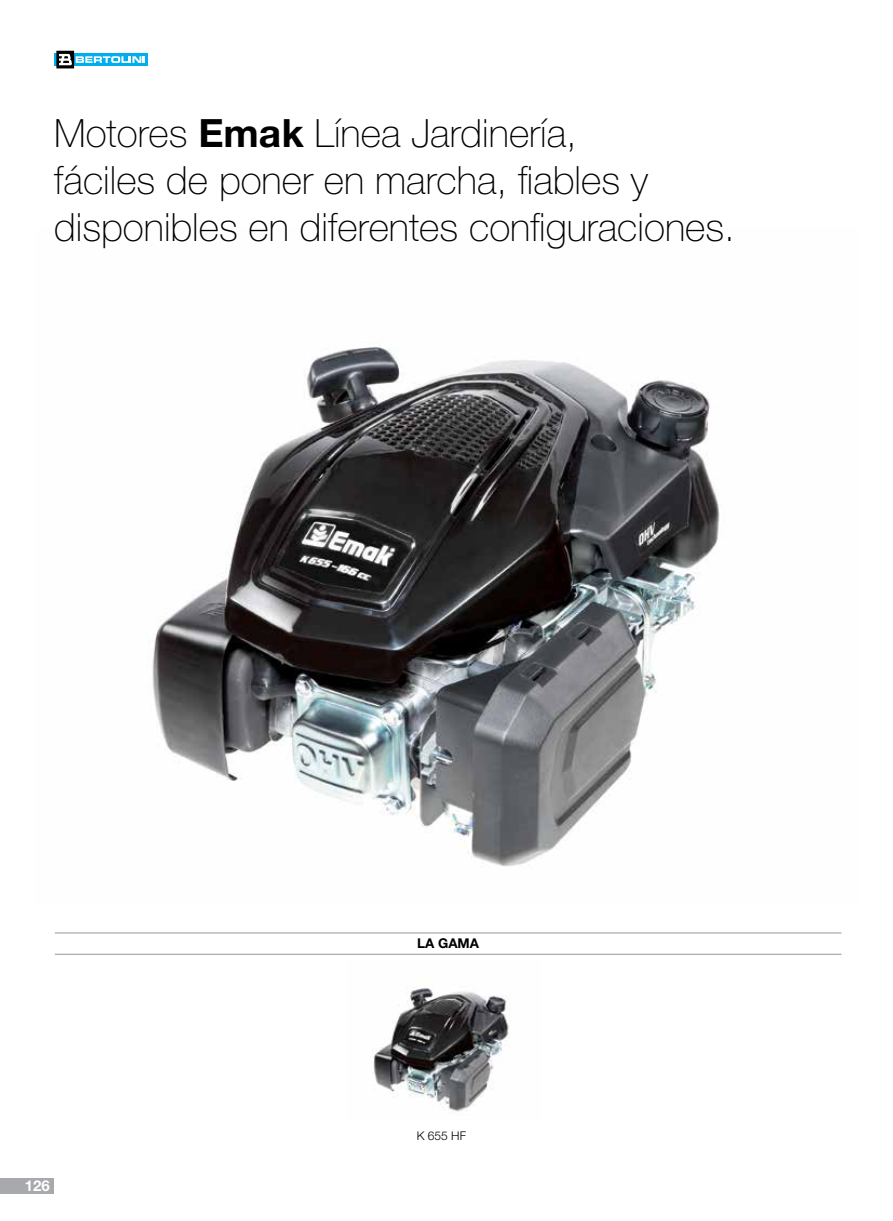
<style>
.page{position:relative;width:893px;height:1221px;background:#fff}
.page>*{position:absolute;margin:0;border:0;box-sizing:border-box;transform-origin:0 0}
.t1{font:100 39px/46.8px "Helvetica Neue LT Std";color:#000}
.t2{font:700 15px "Helvetica Neue LT Std";color:#fff}
.t3{font:700 13.5px "Helvetica Neue LT Std";color:#000}
.t4{font:300 12px "Helvetica Neue LT Pro";color:#000}
.s1{font-weight:700}
</style>
<div class="page">
<div style="left:0;top:1178px;width:53px;height:15px;background:#a7a9ac"></div>
<hr style="left:55px;top:932px;width:786px;height:1px;background:#939598">
<hr style="left:55px;top:953px;width:786px;height:1px;background:#939598">
<svg style="left:54px;top:53px;width:94px;height:13px"></svg>
<svg style="left:59px;top:53px;width:13px;height:13px"></svg>
<div style="left:57px;top:51px;width:17px;height:17px;border:1px solid #000"></div>
<svg style="left:59px;top:54px;width:86px;height:11px"></svg>
<img style="left:373px;top:986px;width:137px;height:126px">
<img style="left:152px;top:347px;width:568px;height:519px">
<p class="t1" style="left:54px;top:110px;width:682px">Motores <span class="s1">Emak</span> Línea Jardinería,<br>fáciles de poner en marcha, fiables y disponibles en diferentes configuraciones.</p>
<p class="t3" style="left:417px;top:934px;width:63px">LA GAMA</p>
<p class="t2" style="left:25px;top:1176px;width:27px">126</p>
<p class="t4" style="left:417px;top:1127px;width:51px">K 655 HF</p>
</div>
